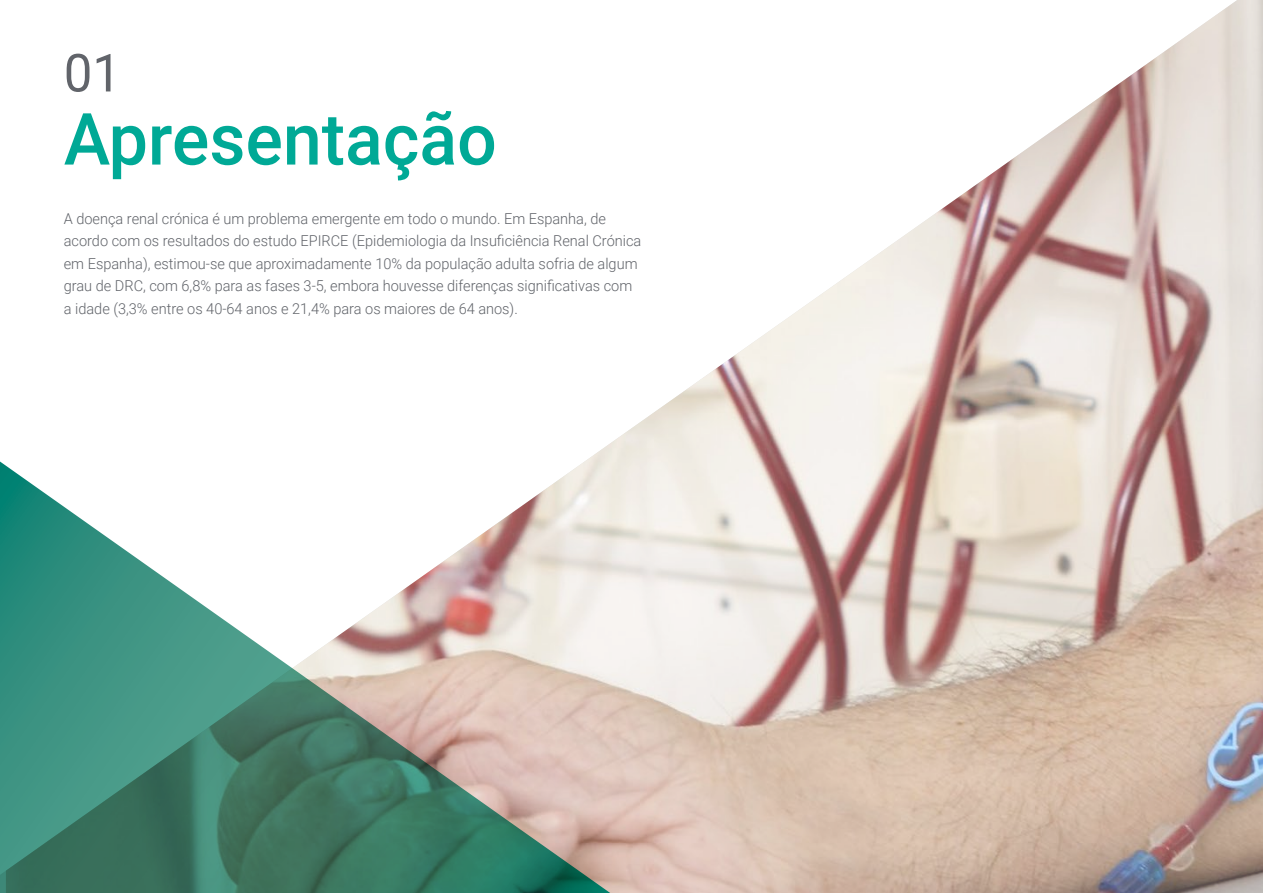
<style>
.page{position:relative;width:1263px;height:893px;background:#fff}
.page>*{position:absolute;margin:0;border:0;box-sizing:border-box;transform-origin:0 0}
.t1{font:500 72px "Roboto";color:#00a996}
.t2{font:52.5px "Roboto";color:#61646a}
.t3{font:300 15px/22.5px "Roboto";color:#61646a}
</style>
<div class="page">
<img style="left:607px;top:0;width:656px;height:893px">
<svg style="left:0;top:446px;width:640px;height:447px"></svg>
<h2 class="t2" style="left:64px;top:36px;width:59px">01</h2>
<h1 class="t1" style="left:64px;top:89px;width:435px">Apresentação</h1>
<p class="t3" style="left:64px;top:207px;width:579px">A doença renal crónica é um problema emergente em todo o mundo. Em Espanha, de acordo com os resultados do estudo EPIRCE (Epidemiologia da Insuficiência Renal Crónica em Espanha), estimou-se que aproximadamente 10% da população adulta sofria de algum grau de DRC, com 6,8% para as fases 3-5, embora houvesse diferenças significativas com a idade (3,3% entre os 40-64 anos e 21,4% para os maiores de 64 anos).</p>
</div>
